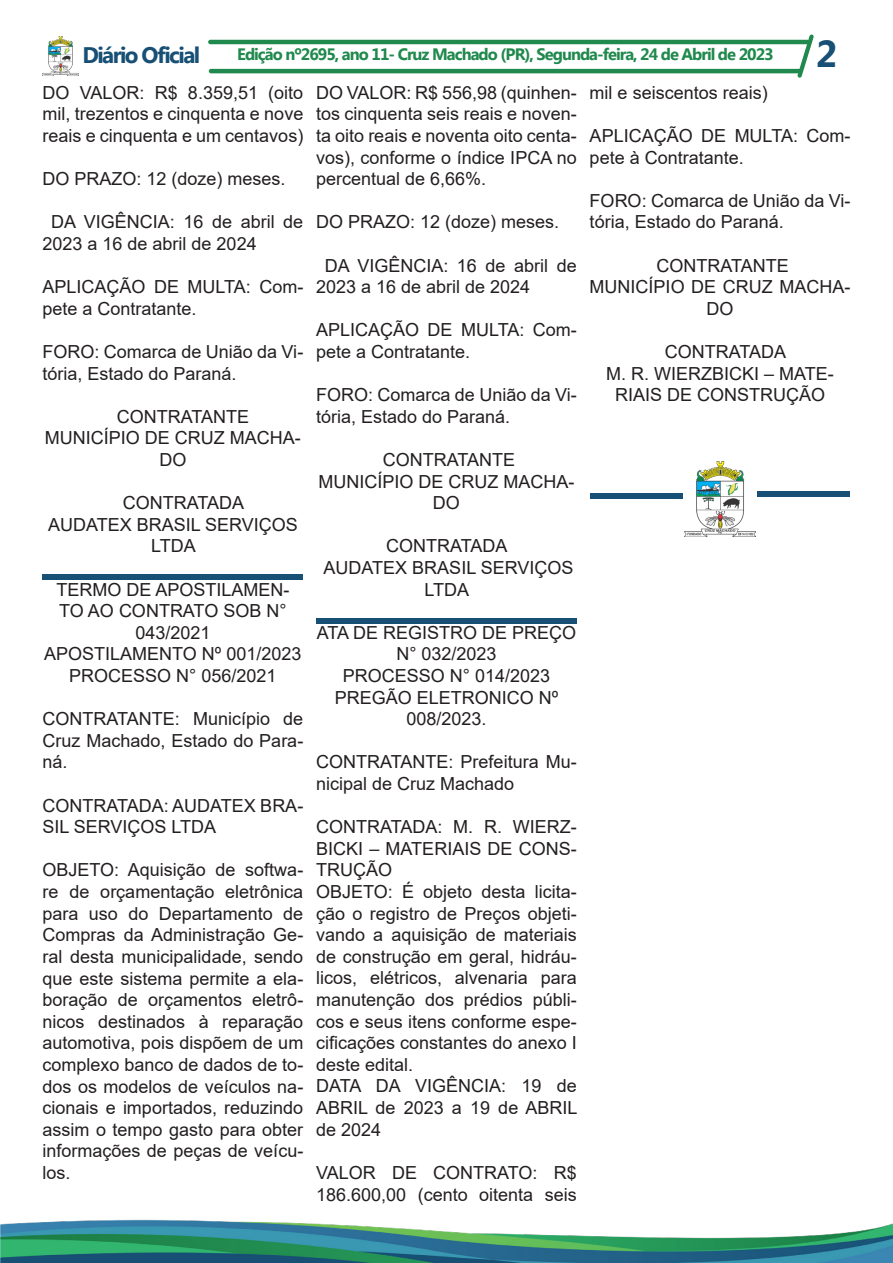
<style>
.page{position:relative;width:893px;height:1263px;background:#fff}
.page>*{position:absolute;margin:0;border:0;box-sizing:border-box;transform-origin:0 0}
.t1{font:700 37.5px "Myanmar Text";color:#175074}
.t2{font:700 22.5px "Myanmar Text";letter-spacing:-.07em;color:#175074}
.t3{font:18px/21.6px "Arial";color:#231f20}
.t4{font:700 16.5px "Myanmar Text";letter-spacing:-.06em;color:#20894d}
</style>
<div class="page">
<hr style="left:208px;top:40px;width:602px;height:4px;background:#20894d;border-radius:2px">
<hr style="left:209px;top:69px;width:593px;height:4px;background:#20894d;border-radius:2px">
<img style="left:43px;top:37px;width:36px;height:38px">
<svg style="left:797px;top:34px;width:17px;height:44px"></svg>
<img style="left:0;top:1219px;width:893px;height:44px">
<svg style="left:43px;top:574px;width:260px;height:5px"></svg>
<svg style="left:316px;top:618px;width:261px;height:5px"></svg>
<svg style="left:590px;top:494px;width:93px;height:5px"></svg>
<img style="left:685px;top:461px;width:70px;height:76px">
<svg style="left:757px;top:491px;width:93px;height:5px"></svg>
<p class="t2" style="left:82px;top:42px;width:119px">Diário Oficial</p>
<p class="t4" style="left:237px;top:45px;width:538px">Edição nº2695, ano 11- Cruz Machado (PR), Segunda-feira, 24 de Abril de 2023</p>
<p class="t1" style="left:816px;top:32px;width:23px">2</p>
<p class="t3" style="left:590px;top:82px;width:180px">mil e seiscentos reais)</p>
<p class="t3" style="left:590px;top:125px;width:262px">APLICAÇÃO DE MULTA: Com&shy;pete à Contratante.</p>
<p class="t3" style="left:590px;top:190px;width:262px">FORO: Comarca de União da Vi&shy;tória, Estado do Paraná.</p>
<p class="t3" style="left:656px;top:254px;width:134px">CONTRATANTE</p>
<p class="t3" style="left:590px;top:276px;width:262px;text-align:center">MUNICÍPIO DE CRUZ MACHA-<br>DO</p>
<p class="t3" style="left:665px;top:341px;width:123px">CONTRATADA</p>
<p class="t3" style="left:606px;top:362px;width:229px;text-align:center">M. R. WIERZBICKI – MATE-<br>RIAIS DE CONSTRUÇÃO</p>
<p class="t3" style="left:316px;top:82px;width:262px;text-align:justify">DO VALOR: R$ 556,98 (quinhen&shy;tos cinquenta seis reais e noven&shy;ta oito reais e noventa oito centa&shy;vos), conforme o índice IPCA no percentual de 6,66%.</p>
<p class="t3" style="left:316px;top:211px;width:245px">DO PRAZO: 12 (doze) meses.</p>
<p class="t3" style="left:316px;top:254px;width:262px;text-indent:9px">DA VIGÊNCIA: 16 de abril de<br>2023 a 16 de abril de 2024</p>
<p class="t3" style="left:316px;top:319px;width:262px">APLICAÇÃO DE MULTA: Com&shy;pete a Contratante.</p>
<p class="t3" style="left:316px;top:384px;width:262px">FORO: Comarca de União da Vi&shy;tória, Estado do Paraná.</p>
<p class="t3" style="left:383px;top:449px;width:134px">CONTRATANTE</p>
<p class="t3" style="left:318px;top:470px;width:257px;text-align:center">MUNICÍPIO DE CRUZ MACHA-<br>DO</p>
<p class="t3" style="left:386px;top:535px;width:123px">CONTRATADA</p>
<p class="t3" style="left:324px;top:557px;width:251px;text-align:center">AUDATEX BRASIL SERVIÇOS<br>LTDA</p>
<p class="t3" style="left:317px;top:622px;width:261px;text-align:center">ATA DE REGISTRO DE PREÇO<br>N° 032/2023</p>
<p class="t3" style="left:343px;top:665px;width:209px">PROCESSO N° 014/2023</p>
<p class="t3" style="left:335px;top:686px;width:225px;text-align:center">PREGÃO ELETRONICO Nº<br>008/2023.</p>
<p class="t3" style="left:316px;top:751px;width:262px">CONTRATANTE: Prefeitura Mu&shy;nicipal de Cruz Machado</p>
<p class="t3" style="left:316px;top:816px;width:262px;text-align:justify">CONTRATADA: M. R. WIERZ-BICKI – MATERIAIS DE CONS-TRUÇÃO</p>
<p class="t3" style="left:316px;top:881px;width:262px;text-align:justify">OBJETO: É objeto desta licita&shy;ção o registro de Preços objeti&shy;vando a aquisição de materiais de construção em geral, hidráu&shy;licos, elétricos, alvenaria para manutenção dos prédios públi&shy;cos e seus itens conforme espe&shy;cificações constantes do anexo I deste edital.</p>
<p class="t3" style="left:316px;top:1075px;width:263px;text-align:justify">DATA DA VIGÊNCIA: 19 de ABRIL de 2023 a 19 de ABRIL de 2024</p>
<p class="t3" style="left:316px;top:1162px;width:262px">VALOR DE CONTRATO: R$<br>186.600,00 (cento oitenta seis</p>
<p class="t3" style="left:43px;top:82px;width:262px;text-align:justify">DO VALOR: R$ 8.359,51 (oito mil, trezentos e cinquenta e nove reais e cinquenta e um centavos)</p>
<p class="t3" style="left:43px;top:168px;width:245px">DO PRAZO: 12 (doze) meses.</p>
<p class="t3" style="left:43px;top:211px;width:262px;text-indent:9px">DA VIGÊNCIA: 16 de abril de<br>2023 a 16 de abril de 2024</p>
<p class="t3" style="left:43px;top:276px;width:262px">APLICAÇÃO DE MULTA: Com&shy;pete a Contratante.</p>
<p class="t3" style="left:43px;top:341px;width:262px">FORO: Comarca de União da Vi&shy;tória, Estado do Paraná.</p>
<p class="t3" style="left:117px;top:406px;width:134px">CONTRATANTE</p>
<p class="t3" style="left:45px;top:427px;width:257px;text-align:center">MUNICÍPIO DE CRUZ MACHA-<br>DO</p>
<p class="t3" style="left:123px;top:492px;width:123px">CONTRATADA</p>
<p class="t3" style="left:48px;top:514px;width:251px;text-align:center">AUDATEX BRASIL SERVIÇOS<br>LTDA</p>
<p class="t3" style="left:56px;top:578px;width:235px;text-align:center">TERMO DE APOSTILAMEN-<br>TO AO CONTRATO SOB N°<br>043/2021</p>
<p class="t3" style="left:44px;top:643px;width:259px">APOSTILAMENTO Nº 001/2023</p>
<p class="t3" style="left:69px;top:665px;width:209px">PROCESSO N° 056/2021</p>
<p class="t3" style="left:43px;top:708px;width:262px;text-align:justify">CONTRATANTE: Município de Cruz Machado, Estado do Para&shy;ná.</p>
<p class="t3" style="left:43px;top:794px;width:262px">CONTRATADA: AUDATEX BRA-<br>SIL SERVIÇOS LTDA</p>
<p class="t3" style="left:43px;top:859px;width:262px;text-align:justify">OBJETO: Aquisição de softwa&shy;re de orçamentação eletrônica para uso do Departamento de Compras da Administração Ge&shy;ral desta municipalidade, sendo que este sistema permite a ela&shy;boração de orçamentos eletrô&shy;nicos destinados à reparação automotiva, pois dispõem de um complexo banco de dados de to&shy;dos os modelos de veículos na&shy;cionais e importados, reduzindo assim o tempo gasto para obter informações de peças de veícu&shy;los.</p>
</div>
